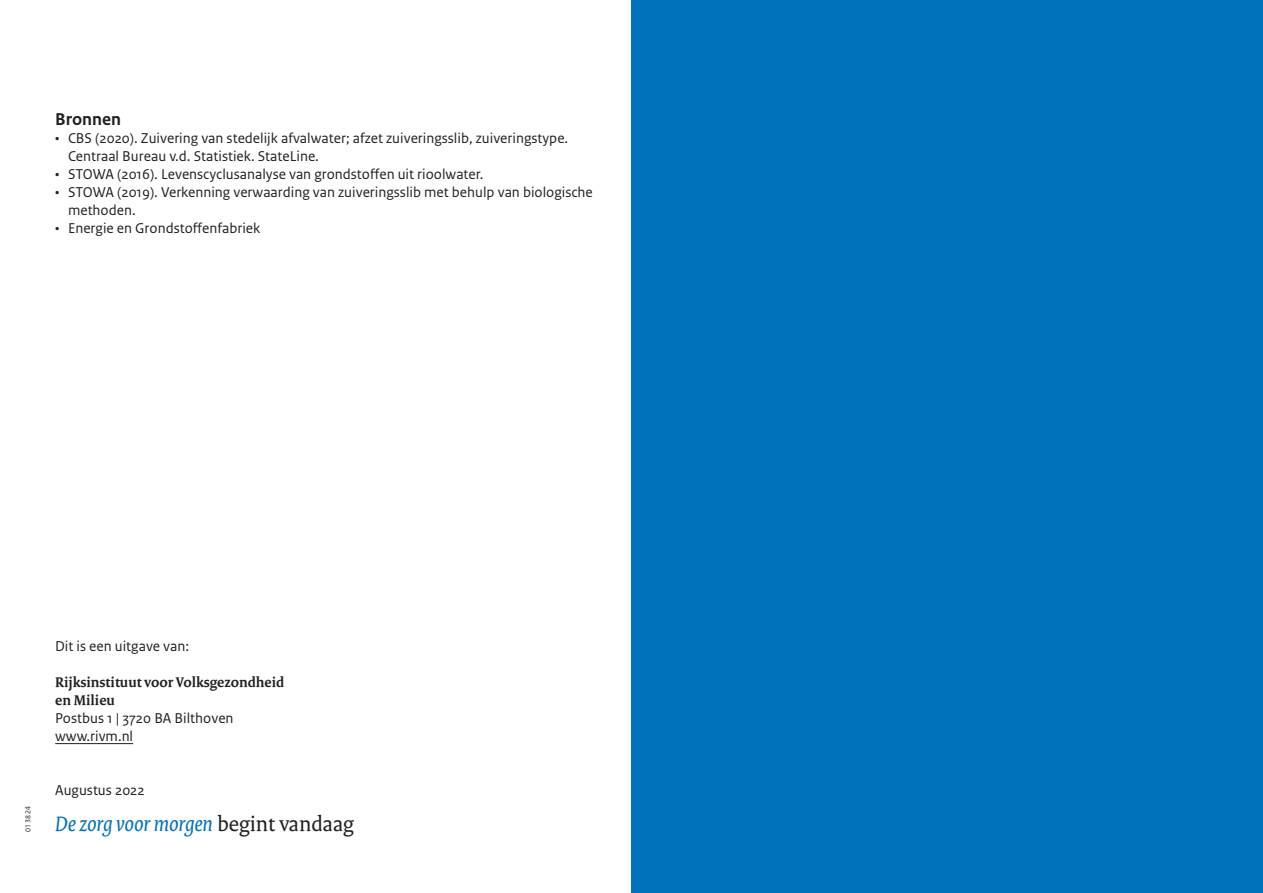
<style>
.page{position:relative;width:1263px;height:893px;background:#fff}
.page>*{position:absolute;margin:0;border:0;box-sizing:border-box;transform-origin:0 0}
.Pay-off_A5{font:italic 22.5px "Rijksoverheid Serif";color:#0071bb}
.t1{font:700 18px "Rijksoverheid Sans Text";color:#231f20}
.Body{font:15px/18px "Rijksoverheid Sans Text";color:#231f20}
.Colofon_kop{font:700 15px/18px "Rijksoverheid Serif";color:#231f20}
.t2{font:7.5px "Rijksoverheid Sans Text";letter-spacing:.05em;color:#231f20}
.s1{font-style:normal;color:#231f20}
</style>
<div class="page">
<hr style="left:55px;top:743px;width:78px;height:1px;background:#231f20">
<div style="left:631px;top:0;width:632px;height:893px;background:#0071bb"></div>
<h2 class="t1" style="left:55px;top:109px;width:67px">Bronnen</h2>
<p class="Body" style="left:68px;top:129px;width:502px;text-indent:-13px">• CBS (2020). Zuivering van stedelijk afvalwater; afzet zuiveringsslib, zuiveringstype.<br>Centraal Bureau v.d. Statistiek. StateLine.</p>
<p class="Body" style="left:55px;top:165px;width:430px">• STOWA (2016). Levenscyclusanalyse van grondstoffen uit rioolwater.</p>
<p class="Body" style="left:68px;top:183px;width:526px;text-indent:-13px">• STOWA (2019). Verkenning verwaarding van zuiveringsslib met behulp van biologische methoden.</p>
<p class="Body" style="left:55px;top:219px;width:207px">• Energie en Grondstoffenfabriek</p>
<h2 class="Body" style="left:55px;top:637px;width:135px">Dit is een uitgave van:</h2>
<p class="Colofon_kop" style="left:55px;top:673px;width:231px">Rijksinstituut voor Volksgezondheid en Milieu</p>
<p class="Body" style="left:55px;top:709px;width:180px">Postbus 1 | 3720 BA Bilthoven</p>
<p class="Body" style="left:55px;top:727px;width:79px">www.rivm.nl</p>
<p class="Body" style="left:55px;top:781px;width:91px">Augustus 2022</p>
<p class="t2" style="left:24px;top:832px;width:27px;rotate:-90deg">013824</p>
<p class="Pay-off_A5" style="left:55px;top:810px;width:300px">De zorg voor morgen <span class="s1">begint vandaag</span></p>
</div>
